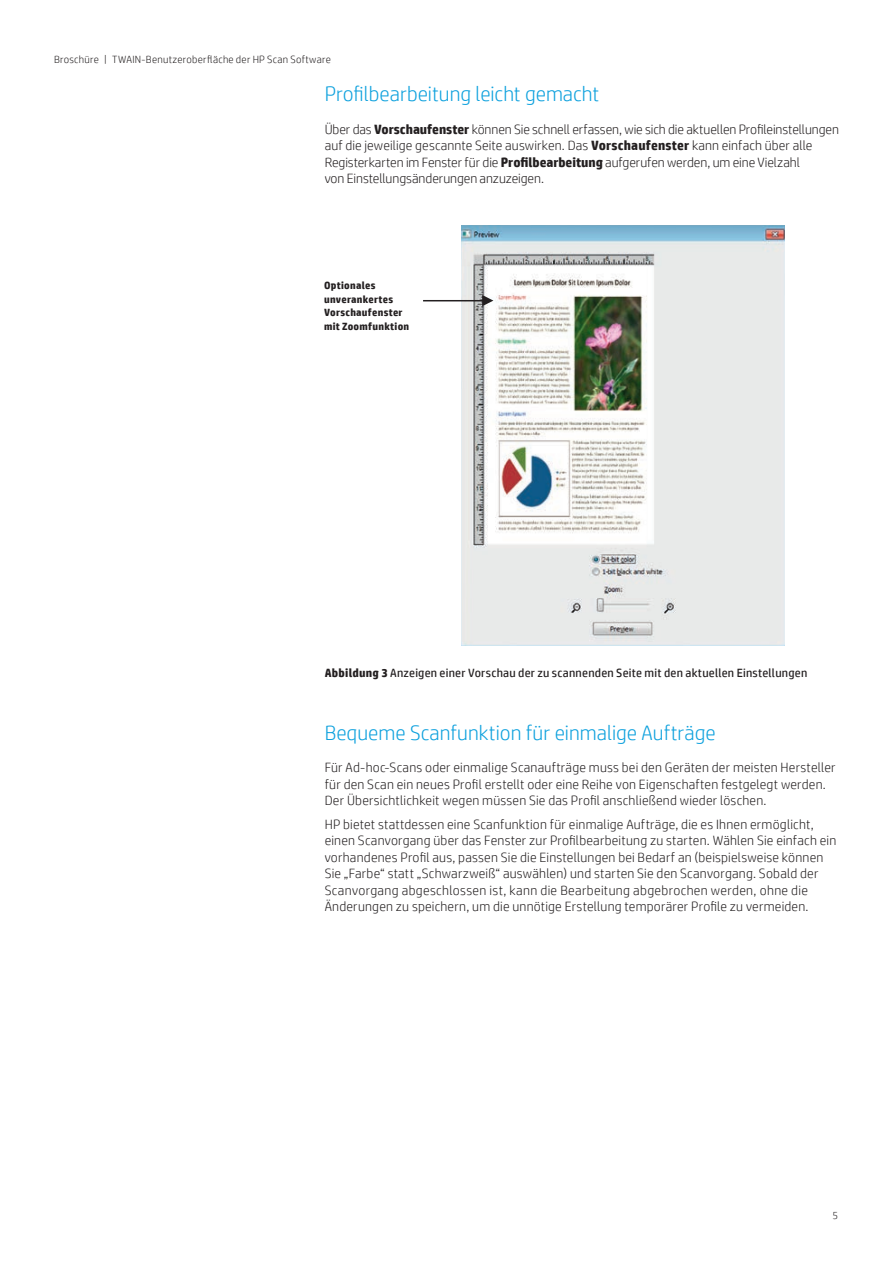
<style>
.page{position:relative;width:893px;height:1263px;background:#fff}
.page>*{position:absolute;margin:0;border:0;box-sizing:border-box;transform-origin:0 0}
.t1{font:300 21px "HP Simplified";color:#0ca0dd}
.t2{font:300 13.5px/16.5px "HP Simplified";letter-spacing:.015em;color:#231f20}
.t3{font:300 13.5px/16.5px "HP Simplified";letter-spacing:-.005em;color:#231f20}
.t4{font:12px "HP Simplified";letter-spacing:.02em;color:#231f20}
.t5{font:700 10.5px/13.5px "HP Simplified";letter-spacing:.025em;color:#231f20}
.t6{font:300 10.5px "HP Simplified";letter-spacing:.025em;color:#231f20}
.s1{font-weight:700}
</style>
<div class="page">
<img style="left:462px;top:226px;width:323px;height:419px">
<hr style="left:423px;top:300px;width:63px;height:1px;background:#231f20">
<svg style="left:482px;top:295px;width:11px;height:11px"></svg>
<p class="t6" style="left:54px;top:52px;width:278px">Broschüre | TWAIN-Benutzeroberfläche der HP Scan Software</p>
<h1 class="t1" style="left:325px;top:80px;width:276px">Profilbearbeitung leicht gemacht</h1>
<p class="t3" style="left:325px;top:120px;width:516px">Über das <span class="s1">Vorschaufenster</span> können Sie schnell erfassen, wie sich die aktuellen Profileinstellungen auf die jeweilige gescannte Seite auswirken. Das <span class="s1">Vorschaufenster</span> kann einfach über alle Registerkarten im Fenster für die <span class="s1">Profilbearbeitung</span> aufgerufen werden, um eine Vielzahl<br>von Einstellungsänderungen anzuzeigen.</p>
<p class="t5" style="left:324px;top:279px;width:87px">Optionales unverankertes<br>Vorschaufenster mit Zoomfunktion</p>
<p class="t4" style="left:325px;top:665px;width:484px"><span class="s1">Abbildung 3</span> Anzeigen einer Vorschau der zu scannenden Seite mit den aktuellen Einstellungen</p>
<h1 class="t1" style="left:325px;top:719px;width:392px">Bequeme Scanfunktion für einmalige Aufträge</h1>
<p class="t2" style="left:325px;top:759px;width:512px">Für Ad-hoc-Scans oder einmalige Scanaufträge muss bei den Geräten der meisten Hersteller für den Scan ein neues Profil erstellt oder eine Reihe von Eigenschaften festgelegt werden.<br>Der Übersichtlichkeit wegen müssen Sie das Profil anschließend wieder löschen.</p>
<p class="t2" style="left:325px;top:815px;width:513px">HP bietet stattdessen eine Scanfunktion für einmalige Aufträge, die es Ihnen ermöglicht, einen Scanvorgang über das Fenster zur Profilbearbeitung zu starten. Wählen Sie einfach ein vorhandenes Profil aus, passen Sie die Einstellungen bei Bedarf an (beispielsweise können Sie „Farbe“ statt „Schwarzweiß“ auswählen) und starten Sie den Scanvorgang. Sobald der Scanvorgang abgeschlossen ist, kann die Bearbeitung abgebrochen werden, ohne die Änderungen zu speichern, um die unnötige Erstellung temporärer Profile zu vermeiden.</p>
<p class="t6" style="left:832px;top:1208px;width:7px">5</p>
</div>
